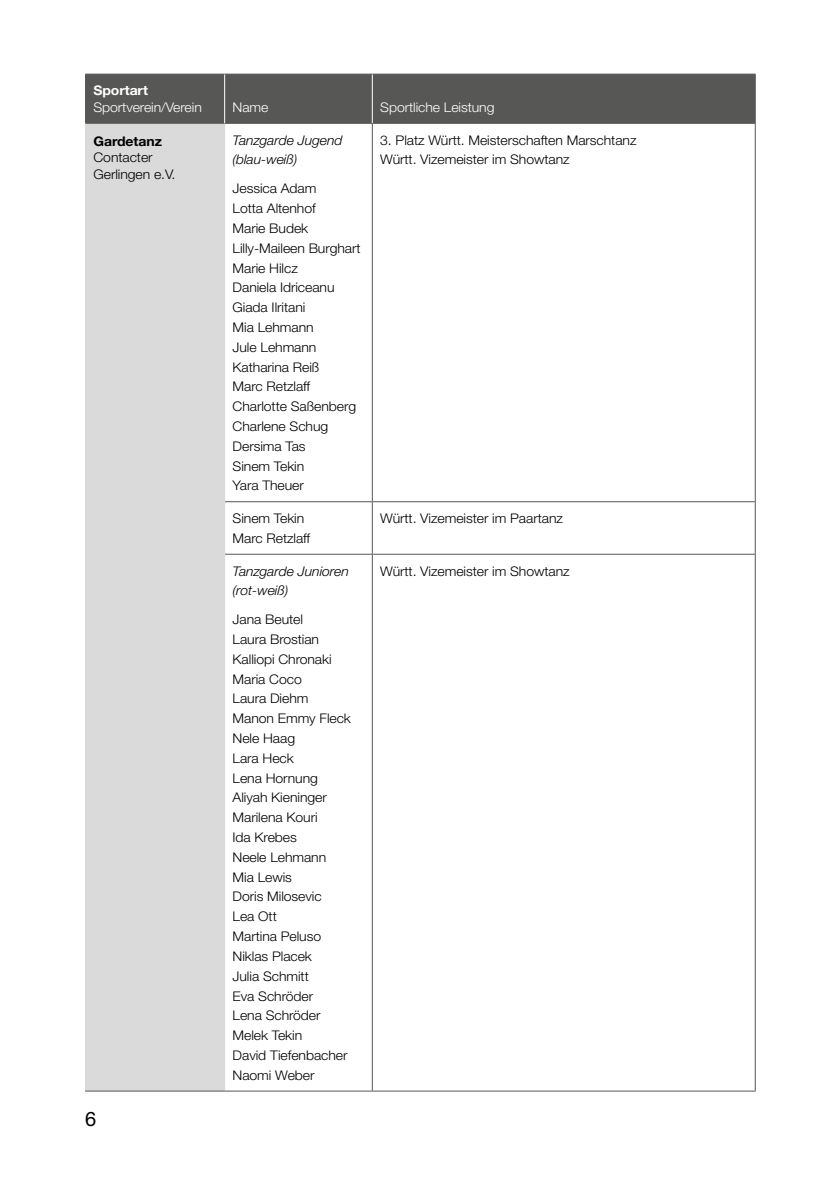
<style>
.page{position:relative;width:840px;height:1191px;background:#fff}
.page>*{position:absolute;margin:0;border:0;box-sizing:border-box;transform-origin:0 0}
.t1{font:20px "Helvetica Neue LT Std";color:#000}
.Tabellen_Tabelle_Text{font:300 13.4px/19.8px "Helvetica Neue LT Std";letter-spacing:-.005em;color:#000;scale:1.05 1}
.Tabellen_Tabelle_Text-2{font:italic 300 13.4px/19.8px "Helvetica Neue LT Std";letter-spacing:-.005em;color:#000;scale:1.05 1}
.Tabellen_Head_1{font:300 13.4px/16.4px "Helvetica Neue LT Std";letter-spacing:-.005em;color:#fff;scale:1.05 1}
.Tabellen_Head_1-2{font:300 13.4px/16.4px "Helvetica Neue";letter-spacing:-.005em;color:#000;scale:1.05 1}
.s1{font-weight:700}
</style>
<div class="page">
<div style="left:86px;top:75px;width:668px;height:48px;background:#575756"></div>
<div style="left:85px;top:123px;width:139px;height:968px;background:#dadada"></div>
<hr style="left:85px;top:74px;width:139px;height:1px;background:#575756">
<hr style="left:85px;top:75px;width:1px;height:48px;background:#575756">
<hr style="left:224px;top:74px;width:148px;height:1px;background:#575756">
<hr style="left:372px;top:74px;width:383px;height:1px;background:#575756">
<hr style="left:754px;top:75px;width:1px;height:48px;background:#575756">
<hr style="left:85px;top:123px;width:139px;height:1px;background:#575756">
<hr style="left:224px;top:123px;width:148px;height:1px;background:#575756">
<hr style="left:372px;top:123px;width:383px;height:1px;background:#575756">
<hr style="left:224px;top:75px;width:1px;height:48px;background:#fff">
<hr style="left:372px;top:75px;width:1px;height:48px;background:#fff">
<hr style="left:224px;top:124px;width:1px;height:378px;background:#dadada">
<hr style="left:224px;top:502px;width:1px;height:52px;background:#dadada">
<hr style="left:224px;top:554px;width:1px;height:536px;background:#dadada">
<hr style="left:372px;top:124px;width:1px;height:377px;background:#575756">
<hr style="left:754px;top:124px;width:1px;height:377px;background:#575756">
<hr style="left:225px;top:501px;width:147px;height:1px;background:#575756">
<hr style="left:372px;top:501px;width:383px;height:1px;background:#575756">
<hr style="left:372px;top:502px;width:1px;height:52px;background:#575756">
<hr style="left:754px;top:502px;width:1px;height:52px;background:#575756">
<hr style="left:225px;top:554px;width:147px;height:1px;background:#575756">
<hr style="left:372px;top:554px;width:383px;height:1px;background:#575756">
<hr style="left:372px;top:554px;width:1px;height:536px;background:#575756">
<hr style="left:754px;top:554px;width:1px;height:536px;background:#575756">
<hr style="left:224px;top:1090px;width:148px;height:1px;background:#575756">
<hr style="left:372px;top:1090px;width:383px;height:1px;background:#575756">
<hr style="left:85px;top:1090px;width:139px;height:1px;background:#575756">
<p class="Tabellen_Head_1" style="left:93px;top:82px;width:105px"><span class="s1">Sportart<br></span>Sportverein/Verein</p>
<p class="Tabellen_Head_1" style="left:232px;top:99px;width:36px">Name</p>
<p class="Tabellen_Head_1" style="left:380px;top:99px;width:110px">Sportliche Leistung</p>
<p class="Tabellen_Head_1-2" style="left:93px;top:133px;width:79px"><span class="s1">Gardetanz<br></span>Contacter<br>Gerlingen e.V.</p>
<p class="Tabellen_Tabelle_Text-2" style="left:232px;top:130px;width:106px">Tanzgarde Jugend (blau-weiß)</p>
<p class="Tabellen_Tabelle_Text" style="left:232px;top:178px;width:81px">Jessica Adam</p>
<p class="Tabellen_Tabelle_Text" style="left:232px;top:198px;width:81px">Lotta Altenhof</p>
<p class="Tabellen_Tabelle_Text" style="left:232px;top:218px;width:73px">Marie Budek</p>
<p class="Tabellen_Tabelle_Text" style="left:232px;top:238px;width:123px">Lilly-Maileen Burghart</p>
<p class="Tabellen_Tabelle_Text" style="left:232px;top:257px;width:64px">Marie Hilcz</p>
<p class="Tabellen_Tabelle_Text" style="left:232px;top:277px;width:98px">Daniela Idriceanu</p>
<p class="Tabellen_Tabelle_Text" style="left:232px;top:297px;width:71px">Giada Ilritani</p>
<p class="Tabellen_Tabelle_Text" style="left:232px;top:317px;width:79px">Mia Lehmann</p>
<p class="Tabellen_Tabelle_Text" style="left:232px;top:337px;width:81px">Jule Lehmann</p>
<p class="Tabellen_Tabelle_Text" style="left:232px;top:356px;width:84px">Katharina Reiß</p>
<p class="Tabellen_Tabelle_Text" style="left:232px;top:376px;width:75px">Marc Retzlaff</p>
<p class="Tabellen_Tabelle_Text" style="left:232px;top:396px;width:119px">Charlotte Saßenberg</p>
<p class="Tabellen_Tabelle_Text" style="left:232px;top:416px;width:93px">Charlene Schug</p>
<p class="Tabellen_Tabelle_Text" style="left:232px;top:436px;width:71px">Dersima Tas</p>
<p class="Tabellen_Tabelle_Text" style="left:232px;top:455px;width:70px">Sinem Tekin</p>
<p class="Tabellen_Tabelle_Text" style="left:232px;top:475px;width:69px">Yara Theuer</p>
<p class="Tabellen_Tabelle_Text" style="left:232px;top:508px;width:70px">Sinem Tekin</p>
<p class="Tabellen_Tabelle_Text" style="left:232px;top:528px;width:75px">Marc Retzlaff</p>
<h1 class="t1" style="left:85px;top:1106px;width:13px">6</h1>
<p class="Tabellen_Tabelle_Text-2" style="left:232px;top:561px;width:112px">Tanzgarde Junioren (rot-weiß)</p>
<p class="Tabellen_Tabelle_Text" style="left:232px;top:609px;width:69px">Jana Beutel</p>
<p class="Tabellen_Tabelle_Text" style="left:232px;top:629px;width:84px">Laura Brostian</p>
<p class="Tabellen_Tabelle_Text" style="left:232px;top:649px;width:96px">Kalliopi Chronaki</p>
<p class="Tabellen_Tabelle_Text" style="left:232px;top:668px;width:67px">Maria Coco</p>
<p class="Tabellen_Tabelle_Text" style="left:232px;top:688px;width:74px">Laura Diehm</p>
<p class="Tabellen_Tabelle_Text" style="left:232px;top:708px;width:114px">Manon Emmy Fleck</p>
<p class="Tabellen_Tabelle_Text" style="left:232px;top:728px;width:61px">Nele Haag</p>
<p class="Tabellen_Tabelle_Text" style="left:232px;top:748px;width:60px">Lara Heck</p>
<p class="Tabellen_Tabelle_Text" style="left:232px;top:767px;width:83px">Lena Hornung</p>
<p class="Tabellen_Tabelle_Text" style="left:232px;top:787px;width:91px">Aliyah Kieninger</p>
<p class="Tabellen_Tabelle_Text" style="left:232px;top:807px;width:82px">Marilena Kouri</p>
<p class="Tabellen_Tabelle_Text" style="left:232px;top:827px;width:63px">Ida Krebes</p>
<p class="Tabellen_Tabelle_Text" style="left:232px;top:847px;width:91px">Neele Lehmann</p>
<p class="Tabellen_Tabelle_Text" style="left:232px;top:866px;width:58px">Mia Lewis</p>
<p class="Tabellen_Tabelle_Text" style="left:232px;top:886px;width:86px">Doris Milosevic</p>
<p class="Tabellen_Tabelle_Text" style="left:232px;top:906px;width:44px">Lea Ott</p>
<p class="Tabellen_Tabelle_Text" style="left:232px;top:926px;width:86px">Martina Peluso</p>
<p class="Tabellen_Tabelle_Text" style="left:232px;top:946px;width:77px">Niklas Placek</p>
<p class="Tabellen_Tabelle_Text" style="left:232px;top:965px;width:74px">Julia Schmitt</p>
<p class="Tabellen_Tabelle_Text" style="left:232px;top:985px;width:78px">Eva Schröder</p>
<p class="Tabellen_Tabelle_Text" style="left:232px;top:1005px;width:85px">Lena Schröder</p>
<p class="Tabellen_Tabelle_Text" style="left:232px;top:1025px;width:68px">Melek Tekin</p>
<p class="Tabellen_Tabelle_Text" style="left:232px;top:1045px;width:111px">David Tiefenbacher</p>
<p class="Tabellen_Tabelle_Text" style="left:232px;top:1064px;width:79px">Naomi Weber</p>
<p class="Tabellen_Tabelle_Text" style="left:380px;top:130px;width:245px">3. Platz Württ. Meisterschaften Marschtanz<br>Württ. Vizemeister im Showtanz</p>
<p class="Tabellen_Tabelle_Text" style="left:380px;top:508px;width:175px">Württ. Vizemeister im Paartanz</p>
<p class="Tabellen_Tabelle_Text" style="left:380px;top:560px;width:182px">Württ. Vizemeister im Showtanz</p>
</div>
